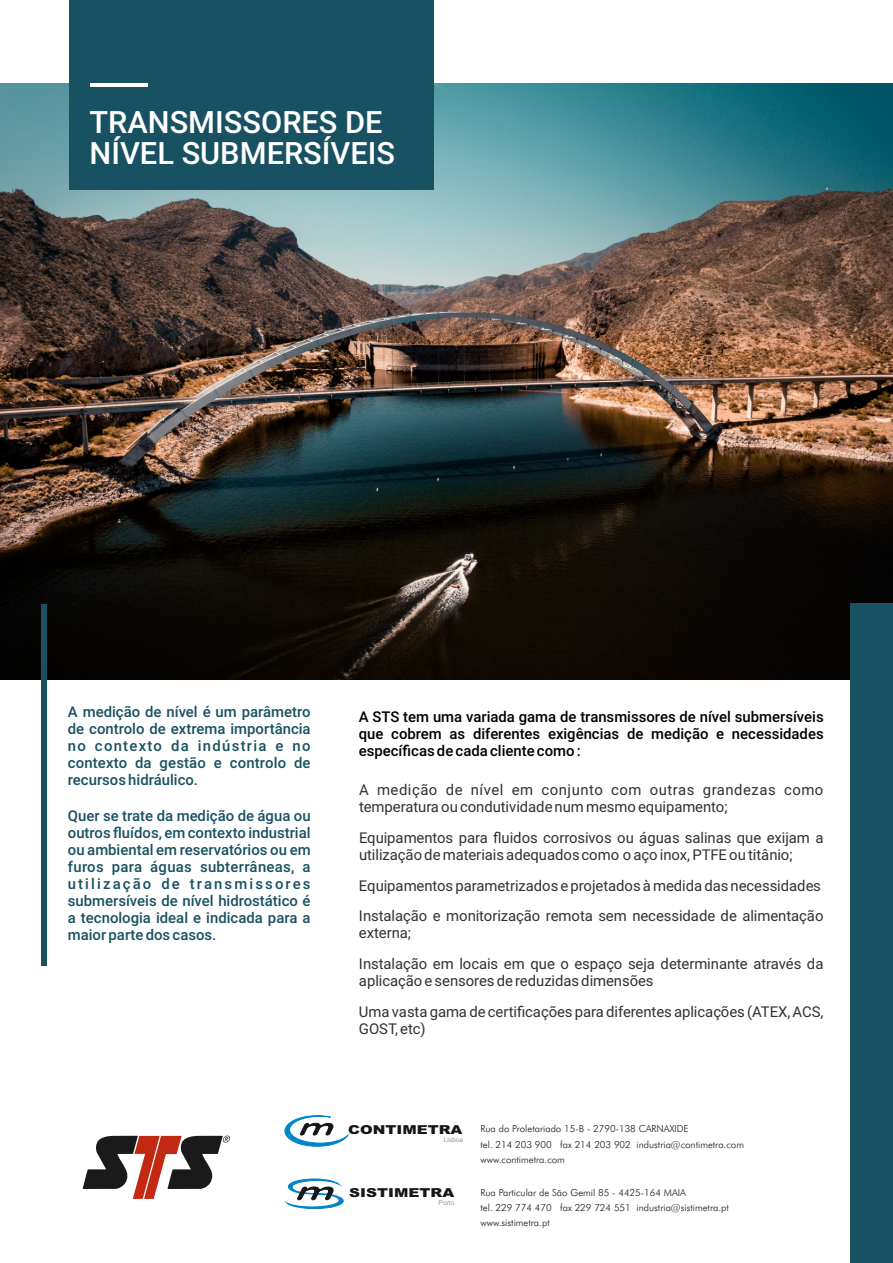
<style>
.page{position:relative;width:893px;height:1263px;background:#fff}
.page>*{position:absolute;margin:0;border:0;box-sizing:border-box;transform-origin:0 0}
.t1{font:500 30.75px/31.8px "Roboto";color:#fff}
.t2{font:14.85px/30.8px "Roboto";letter-spacing:-.005em;color:#313130}
.t3{font:500 14.85px/17px "Roboto";color:#185161;text-align:justify}
.t4{font:500 14.85px/17px "Roboto";color:#000;text-align:justify}
.t5{font:900 12.3px "Arial";color:#151616;scale:1.24 1}
.t6{font:300 9.75px/15.1px "Futura BT";color:#151616}
.t7{font:6.6px "Arial";color:#999}
</style>
<div class="page">
<img style="left:0;top:83px;width:893px;height:596px">
<svg style="left:83px;top:1135px;width:147px;height:64px"></svg>
<div style="left:851px;top:604px;width:42px;height:659px;background:#185161"></div>
<div style="left:41px;top:604px;width:6px;height:361px;background:#185161"></div>
<div style="left:69px;top:0;width:365px;height:189px;background:#185161"></div>
<hr style="left:90px;top:83px;width:58px;height:3px;background:#fff">
<svg style="left:285px;top:1115px;width:64px;height:31px"></svg>
<svg style="left:285px;top:1179px;width:58px;height:30px"></svg>
<h1 class="t1" style="left:90px;top:109px;width:307px">TRANSMISSORES DE<br>NÍVEL SUBMERSÍVEIS</h1>
<p class="t3" style="left:68px;top:705px;width:244px">A medição de nível é um parâmetro de controlo de extrema importância no contexto da indústria e no contexto da gestão e controlo de recursos hidráulico.</p>
<p class="t3" style="left:68px;top:808px;width:244px">Quer se trate da medição de água ou outros fluídos, em contexto industrial ou ambiental em reservatórios ou em furos para águas subterrâneas, a utilização de transmissores submersíveis de nível hidrostático é a tecnologia ideal e indicada para a maior parte dos casos.</p>
<p class="t4" style="left:359px;top:710px;width:466px">A STS tem uma variada gama de transmissores de nível submersíveis que cobrem as diferentes exigências de medição e necessidades específicas de cada cliente como :</p>
<p class="t2" style="left:359px;top:783px;width:466px;line-height:17px">A medição de nível em conjunto com outras grandezas como temperatura ou condutividade num mesmo equipamento;</p>
<p class="t2" style="left:359px;top:831px;width:466px;line-height:17px">Equipamentos para fluidos corrosivos ou águas salinas que exijam a utilização de materiais adequados como o aço inox, PTFE ou titânio;</p>
<p class="t2" style="left:359px;top:871px;width:466px">Equipamentos parametrizados e projetados à medida das necessidades<br>Instalação e monitorização remota sem necessidade de alimentação</p>
<p class="t2" style="left:359px;top:919px;width:466px">externa;<br>Instalação em locais em que o espaço seja determinante através da</p>
<p class="t2" style="left:359px;top:967px;width:466px">aplicação e sensores de reduzidas dimensões<br>Uma vasta gama de certificações para diferentes aplicações (ATEX, ACS,</p>
<p class="t2" style="left:359px;top:1014px;width:68px">GOST, etc)</p>
<p class="t5" style="left:348px;top:1125px;width:94px">CONTIMETRA</p>
<p class="t7" style="left:444px;top:1137px;width:21px">Lisboa</p>
<p class="t5" style="left:349px;top:1188px;width:86px">SISTIMETRA</p>
<p class="t7" style="left:439px;top:1201px;width:17px">Porto</p>
<p class="t6" style="left:480px;top:1122px;width:265px">Rua do Proletariado 15-B - 2790-138 CARNAXIDE<br>tel. 214 203 900 fax 214 203 902 industria@contimetra.com www.contimetra.com</p>
<p class="t6" style="left:480px;top:1185px;width:250px">Rua Particular de São Gemil 85 - 4425-164 MAIA<br>tel. 229 774 470 fax 229 724 551 industria@sistimetra.pt www.sistimetra.pt</p>
</div>
